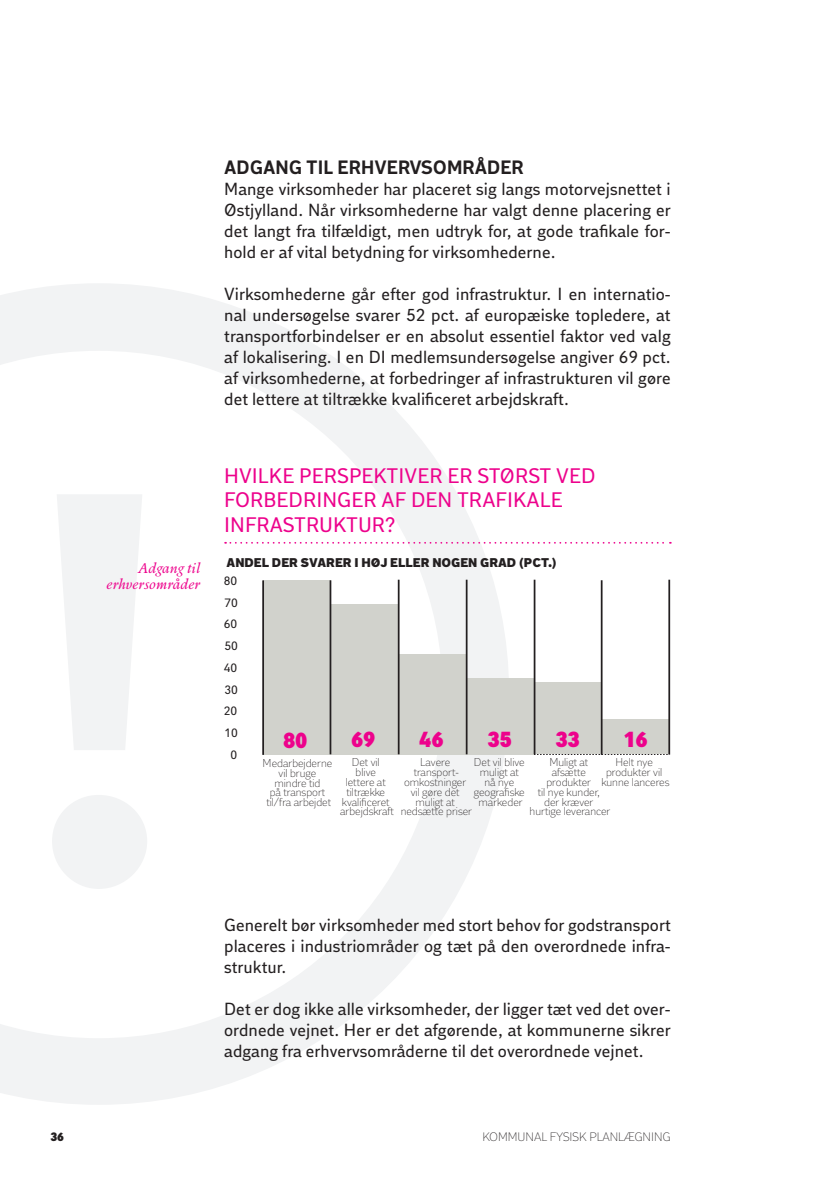
<style>
.page{position:relative;width:819px;height:1192px;background:#fff}
.page>*{position:absolute;margin:0;border:0;box-sizing:border-box;transform-origin:0 0}
.t1{font:950.25px "DI Stuff";color:#f2f3f4}
.t2{font:800 22.05px "DI Sans";color:#ed028c}
.t3{font:21px "DI Sans";color:#ed028c}
.t4{font:700 19.25px "DI Sans";color:#231f20}
.t5{font:17.5px/21px "DI Sans";letter-spacing:.005em;color:#231f20;text-align:justify}
.t6{font:italic 14px/15.8px "DI Serif";color:#ed028c;text-align:right}
.t7{font:800 12.6px "DI Sans";color:#231f20}
.t8{font:300 12.25px "DI Sans";color:#231f20}
.t9{font:12.25px "DI Sans";color:#231f20}
.t10{font:800 12.25px "DI Sans";color:#231f20}
.t11{font:300 11.38px/9.8px "DI Sans";color:#231f20;text-align:center}
</style>
<div class="page">
<div style="left:263px;top:580px;width:68px;height:174px;background:#d1d2cc"></div>
<div style="left:331px;top:604px;width:67px;height:150px;background:#d1d2cc"></div>
<div style="left:398px;top:654px;width:68px;height:100px;background:#d1d2cc"></div>
<div style="left:466px;top:678px;width:68px;height:76px;background:#d1d2cc"></div>
<div style="left:534px;top:682px;width:67px;height:72px;background:#d1d2cc"></div>
<div style="left:601px;top:719px;width:68px;height:35px;background:#d1d2cc"></div>
<hr style="left:330px;top:580px;width:1px;height:174px;background:#231f20">
<hr style="left:398px;top:579px;width:1px;height:175px;background:#231f20">
<hr style="left:262px;top:580px;width:2px;height:174px;background:#231f20">
<hr style="left:466px;top:579px;width:1px;height:175px;background:#231f20">
<hr style="left:534px;top:579px;width:1px;height:175px;background:#231f20">
<hr style="left:601px;top:580px;width:1px;height:174px;background:#231f20">
<hr style="left:668px;top:579px;width:2px;height:175px;background:#231f20">
<svg style="left:225px;top:542px;width:446px;height:1px"></svg>
<p class="t4" style="left:224px;top:156px;width:301px">ADGANG TIL ERHVERVSO MRÅDER</p>
<p class="t5" style="left:224px;top:179px;width:448px">Mange virksomheder har placeret sig langs motorvejsnettet i Østjylland. Når virksomhederne har valgt denne placering er det langt fra tilfældigt, men udtryk for, at gode trafikale for&shy;hold er af vital betydning for virksomhederne.</p>
<p class="t5" style="left:224px;top:284px;width:448px">Virksomhederne går efter god infrastruktur. I en internatio&shy;nal undersøgelse svarer 52 pct. af europæiske topledere, at transportforbindelser er en absolut essentiel faktor ved valg af lokalisering. I en DI medlemsundersøgelse angiver 69 pct. af virksomhederne, at forbedringer af infrastrukturen vil gøre det lettere at tiltrække kvalificeret arbejdskraft.</p>
<h1 class="t1" style="left:-354px;top:72px;width:907px">!</h1>
<p class="t10" style="left:51px;top:1128px;width:15px">36</p>
<p class="t8" style="left:482px;top:1129px;width:190px">kommunal fysisk planlægning</p>
<p class="t3" style="left:224px;top:463px;width:13px">hvilke</p>
<p class="t3" style="left:299px;top:463px;width:13px">perspektiver</p>
<p class="t3" style="left:447px;top:463px;width:44px">er størst</p>
<p class="t3" style="left:556px;top:463px;width:14px">ved</p>
<p class="t3" style="left:224px;top:488px;width:14px">forbedringer</p>
<p class="t3" style="left:382px;top:488px;width:43px">af den</p>
<p class="t3" style="left:457px;top:488px;width:13px">trafikale</p>
<p class="t3" style="left:224px;top:513px;width:14px">infrastruktur</p>
<p class="t3" style="left:385px;top:513px;width:12px">?</p>
<p class="t7" style="left:227px;top:554px;width:332px">ANDEL DER SVARER I HØJ ELLER NOGEN GRAD (PCT.)</p>
<p class="t6" style="left:106px;top:560px;width:95px">Adgang til erhversområder</p>
<p class="t9" style="left:224px;top:573px;width:15px">80</p>
<p class="t9" style="left:224px;top:595px;width:15px">70</p>
<p class="t9" style="left:224px;top:617px;width:15px">60</p>
<p class="t9" style="left:224px;top:638px;width:15px">50</p>
<p class="t9" style="left:224px;top:660px;width:15px">40</p>
<p class="t9" style="left:224px;top:682px;width:15px">30</p>
<p class="t9" style="left:224px;top:704px;width:15px">20</p>
<p class="t9" style="left:224px;top:725px;width:15px">10</p>
<p class="t2" style="left:283px;top:726px;width:26px">80</p>
<p class="t2" style="left:351px;top:725px;width:26px">69</p>
<p class="t2" style="left:419px;top:725px;width:26px">46</p>
<p class="t2" style="left:487px;top:725px;width:26px">35</p>
<p class="t2" style="left:555px;top:725px;width:26px">33</p>
<p class="t2" style="left:623px;top:725px;width:26px">16</p>
<p class="t9" style="left:230px;top:747px;width:8px">0</p>
<p class="t11" style="left:601px;top:757px;width:70px">Helt nye produkter vil kunne lanceres</p>
<p class="t11" style="left:529px;top:757px;width:82px">Muligt at<br>afsætte produkter<br>til nye kunder,<br>der kræver hurtige leverancer</p>
<p class="t11" style="left:474px;top:757px;width:52px">Det vil blive muligt at nå nye geografiske markeder</p>
<p class="t11" style="left:401px;top:757px;width:73px">Lavere transport&shy;omkostninger vil gøre det muligt at nedsætte priser</p>
<p class="t11" style="left:340px;top:757px;width:55px">Det vil<br>blive<br>lettere at tiltrække kvalificeret arbejdskraft</p>
<p class="t11" style="left:263px;top:758px;width:71px">Medarbejderne vil bruge mindre tid<br>på transport til/fra arbejdet</p>
<p class="t5" style="left:224px;top:914px;width:448px">Generelt bør virksomheder med stort behov for godstransport placeres i industriområder og tæt på den overordnede infra&shy;struktur.</p>
<p class="t5" style="left:224px;top:998px;width:448px">Det er dog ikke alle virksomheder, der ligger tæt ved det over&shy;ordnede vejnet. Her er det afgørende, at kommunerne sikrer adgang fra erhvervsområderne til det overordnede vejnet.</p>
</div>
